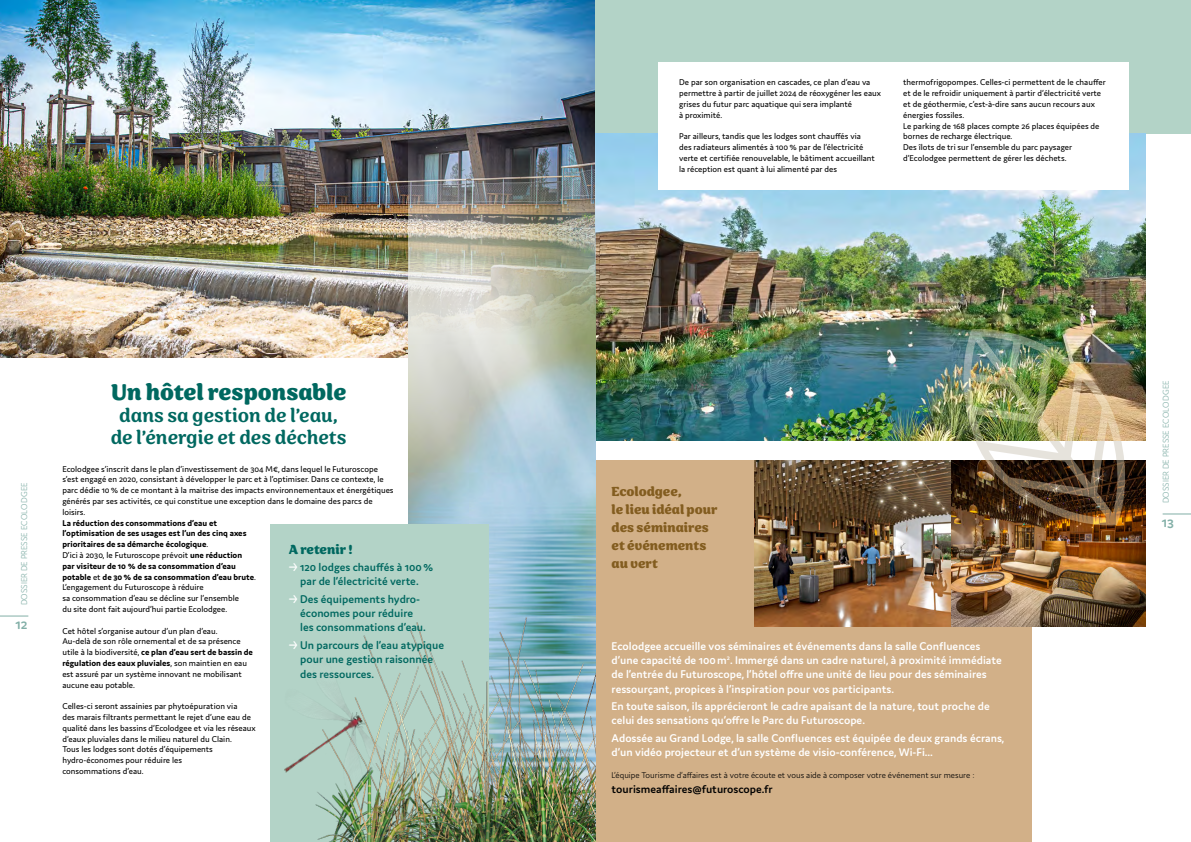
<style>
.page{position:relative;width:1191px;height:842px;background:#fff}
.page>*{position:absolute;margin:0;border:0;box-sizing:border-box;transform-origin:0 0}
.t1{font:700 26px "Sirenia";color:#006860}
.t2{font:500 22px/22px "Sirenia";color:#006860;text-align:center}
.t3{font:700 15px/18px "Sirenia";color:#835d20}
.t4{font:700 15px "Sirenia";color:#006860}
.t5{font:600 15px "Domus";color:#82afa7}
.t6{font:600 12px/14.4px "Domus";color:#fff}
.t7{font:600 12px/14.4px "Domus";color:#006860}
.t8{font:600 12px "Domus";color:#000}
.t9{font:9px/10.8px "Domus";color:#000}
.t10{font:700 9px/10.8px "Domus";color:#000}
.t11{font:300 9px "Domus";color:#000}
.t12{font:300 9px "Domus";color:#82afa7}
.s1{font-weight:400}
.s2{font-weight:700}
.s3{color:#fff}
</style>
<div class="page">
<img style="left:0;top:0;width:595px;height:357px">
<div style="left:595px;top:0;width:596px;height:133px;background:#b3d3c7"></div>
<img style="left:595px;top:133px;width:550px;height:307px">
<div style="left:595px;top:460px;width:437px;height:382px;background:#d2b088"></div>
<img style="left:754px;top:460px;width:391px;height:166px">
<div style="left:658px;top:62px;width:470px;height:128px;background:#fff"></div>
<img style="left:408px;top:89px;width:187px;height:469px">
<div style="left:271px;top:524px;width:218px;height:318px;background:#b3d3c7"></div>
<img style="left:270px;top:558px;width:325px;height:284px">
<img style="left:270px;top:644px;width:158px;height:174px">
<svg style="left:1162px;top:513px;width:29px;height:1px"></svg>
<svg style="left:0;top:615px;width:28px;height:1px"></svg>
<img style="left:960px;top:328px;width:168px;height:198px">
<p class="t12" style="left:19px;top:605px;width:125px;rotate:-90deg">DOSSIER DE PRESSE ECOLODGEE</p>
<h3 class="t5" style="left:16px;top:616px;width:14px">12</h3>
<h1 class="t1" style="left:111px;top:377px;width:237px">Un hôtel responsable</h1>
<h2 class="t2" style="left:111px;top:406px;width:237px">dans sa gestion de l’eau, de l’énergie et des déchets</h2>
<p class="t9" style="left:62px;top:463px;width:333px">Ecolodgee s’inscrit dans le plan d’investissement de 304 M€, dans lequel le Futuroscope s’est engagé en 2020, consistant à développer le parc et à l’optimiser. Dans ce contexte, le parc dédie 10% de ce montant à la maitrise des impacts environnementaux et énergétiques générés par ses activités, ce qui constitue une exception dans le domaine des parcs de loisirs.</p>
<p class="t10" style="left:62px;top:517px;width:195px">La réduction des consommations d’eau et l’optimisation de ses usages est l’un des cinq axes prioritaires de sa démarche écologique<span class="s1">.<br>D’ici à 2030, le Futuroscope prévoit</span> une réduction par visiteur de 10 % de sa consommation d’eau potable <span class="s1">et</span> de 30% de sa consommation d’eau brute<span class="s1">.<br>L’engagement du Futuroscope à réduire<br>sa consommation d’eau se décline sur l’ensemble<br>du site dont fait aujourd’hui partie Ecolodgee.</span></p>
<p class="t9" style="left:62px;top:625px;width:192px">Cet hôtel s’organise autour d’un plan d’eau.<br>Au-delà de son rôle ornemental et de sa présence utile à la biodiversité, <span class="s2">ce plan d’eau sert de bassin de régulation des eaux pluviales</span>, son maintien en eau est assuré par un système innovant ne mobilisant aucune eau potable.</p>
<p class="t9" style="left:62px;top:701px;width:195px">Celles-ci seront assainies par phytoépuration via<br>des marais filtrants permettant le rejet d’une eau de qualité dans les bassins d’Ecolodgee et via les réseaux d’eaux pluviales dans le milieu naturel du Clain.<br>Tous les lodges sont dotés d’équipements hydro-économes pour réduire les<br>consommations d’eau.</p>
<h3 class="t4" style="left:289px;top:540px;width:65px">A retenir !</h3>
<h3 class="t7" style="left:289px;top:560px;width:146px;text-align:center"><span class="s3">→</span> 120 lodges chauffés à 100% par de l’électricité verte.</h3>
<h3 class="t7" style="left:300px;top:591px;width:127px;text-indent:-11px"><span class="s3">→</span> Des équipements hydro&shy;économes pour réduire les consommations d’eau.</h3>
<h3 class="t7" style="left:300px;top:637px;width:145px;text-indent:-11px"><span class="s3">→</span> Un parcours de l’eau atypique pour une gestion raisonnée des ressources.</h3>
<p class="t9" style="left:679px;top:77px;width:203px">De par son organisation en cascades, ce plan d’eau va permettre à partir de juillet 2024 de réoxygéner les eaux grises du futur parc aquatique qui sera implanté<br>à proximité.</p>
<p class="t9" style="left:679px;top:131px;width:197px">Par ailleurs, tandis que les lodges sont chauffés via des radiateurs alimentés à 100% par de l’électricité verte et certifiée renouvelable, le bâtiment accueillant la réception est quant à lui alimenté par des</p>
<p class="t9" style="left:903px;top:77px;width:204px">thermofrigopompes. Celles-ci permettent de le chauffer et de le refroidir uniquement à partir d’électricité verte et de géothermie, c’est-à-dire sans aucun recours aux énergies fossiles.<br>Le parking de 168 places compte 26 places équipées de bornes de recharge électrique.<br>Des îlots de tri sur l’ensemble du parc paysager d’Ecolodgee permettent de gérer les déchets.</p>
<h3 class="t3" style="left:611px;top:484px;width:108px">Ecolodgee,<br>le lieu idéal pour des séminaires et événements au vert</h3>
<p class="t6" style="left:611px;top:638px;width:392px">Ecolodgee accueille vos séminaires et événements dans la salle Confluences d’une capacité de 100m<sup>2</sup>. Immergé dans un cadre naturel, à proximité immédiate de l’entrée du Futuroscope, l’hôtel offre une unité de lieu pour des séminaires ressourçant, propices à l’inspiration pour vos participants.</p>
<h3 class="t6" style="left:611px;top:699px;width:380px">En toute saison, ils apprécieront le cadre apaisant de la nature, tout proche de celui des sensations qu’offre le Parc du Futuroscope.</h3>
<h3 class="t6" style="left:611px;top:730px;width:394px">Adossée au Grand Lodge, la salle Confluences est équipée de deux grands écrans, d’un vidéo projecteur et d’un système de visio-conférence, Wi-Fi…</h3>
<p class="t11" style="left:611px;top:771px;width:364px">L’équipe Tourisme d’affaires est à votre écoute et vous aide à composer votre événement sur mesure :</p>
<h3 class="t8" style="left:611px;top:782px;width:162px">tourismeaffaires@futuroscope.fr</h3>
<p class="t12" style="left:1160px;top:503px;width:125px;rotate:-90deg">DOSSIER DE PRESSE ECOLODGEE</p>
<h3 class="t5" style="left:1161px;top:513px;width:14px">13</h3>
</div>
